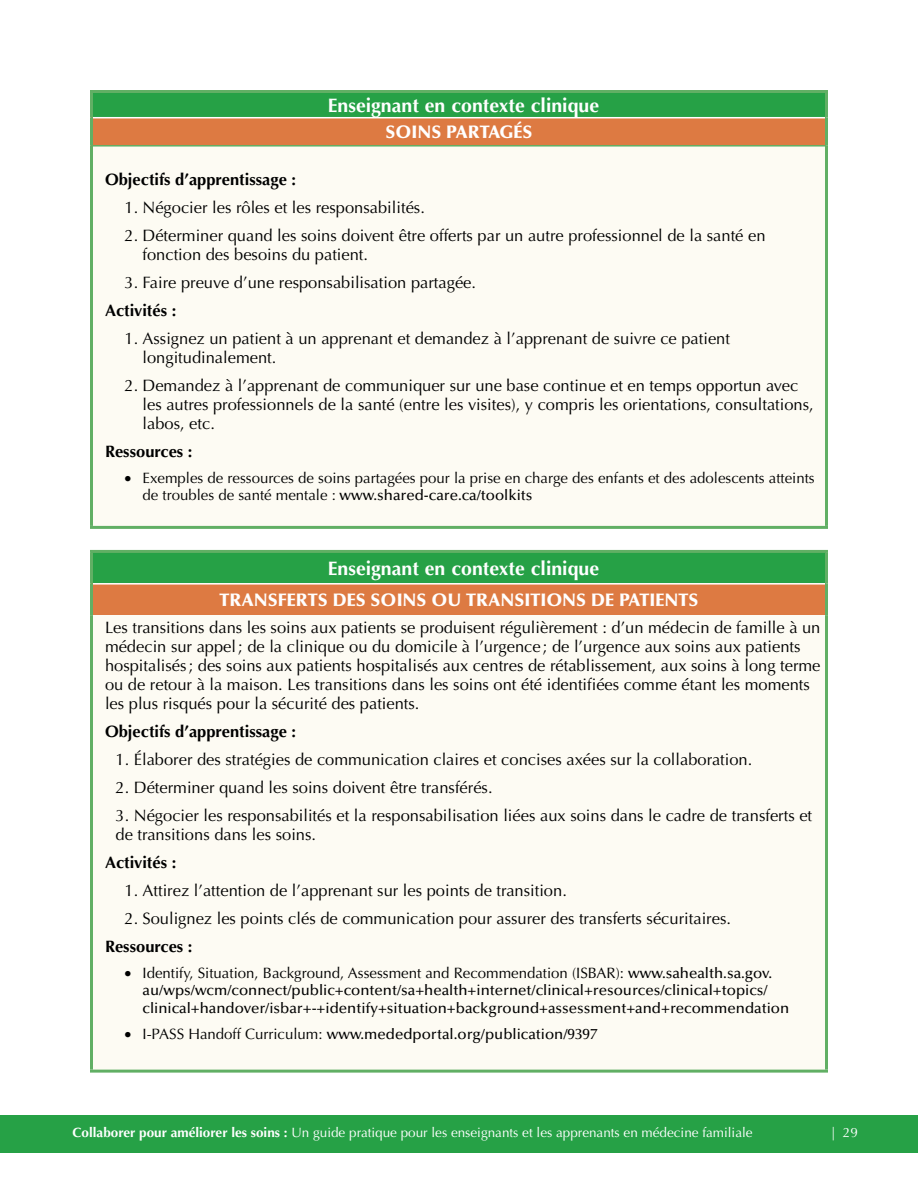
<style>
.page{position:relative;width:918px;height:1188px;background:#fff}
.page>*{position:absolute;margin:0;border:0;box-sizing:border-box;transform-origin:0 0}
.t1{font:700 19.5px "Optima";color:#fff}
.t2{font:900 18px "Optima";color:#fff}
.t3{font:16.5px/19px "Optima";color:#000}
.t4{font:700 16.5px "Optima";color:#000}
.t5{font:500 15px/17.2px "Optima";color:#000}
.t6{font:15px/17.2px "Optima";color:#000}
.t7{font:13.5px "Optima";color:#fff}
.s1{font-weight:700}
.s2{font-weight:500}
.s3{font-weight:400}
</style>
<div class="page">
<div style="left:0;top:1115px;width:918px;height:38px;background:#26a146"></div>
<div style="left:92px;top:146px;width:734px;height:381px;background:#fdfbf3"></div>
<div style="left:92px;top:615px;width:734px;height:456px;background:#fdfbf3"></div>
<div style="left:92px;top:92px;width:734px;height:26px;background:#26a146"></div>
<div style="left:92px;top:118px;width:734px;height:28px;background:#dd7a42"></div>
<hr style="left:90px;top:93px;width:3px;height:25px;background:#61af64">
<hr style="left:825px;top:93px;width:3px;height:25px;background:#61af64">
<hr style="left:90px;top:118px;width:3px;height:28px;background:#61af64">
<hr style="left:825px;top:118px;width:3px;height:28px;background:#61af64">
<hr style="left:90px;top:146px;width:3px;height:380px;background:#61af64">
<hr style="left:825px;top:146px;width:3px;height:380px;background:#61af64">
<hr style="left:90px;top:90px;width:738px;height:3px;background:#61af64">
<hr style="left:90px;top:526px;width:738px;height:3px;background:#61af64">
<hr style="left:93px;top:145px;width:732px;height:2px;background:#61af64">
<hr style="left:93px;top:117px;width:732px;height:1px;background:#fff">
<div style="left:92px;top:551px;width:734px;height:33px;background:#26a146"></div>
<div style="left:92px;top:584px;width:734px;height:31px;background:#dd7a42"></div>
<hr style="left:90px;top:553px;width:3px;height:31px;background:#61af64">
<hr style="left:825px;top:553px;width:3px;height:31px;background:#61af64">
<hr style="left:90px;top:584px;width:3px;height:31px;background:#61af64">
<hr style="left:825px;top:584px;width:3px;height:31px;background:#61af64">
<hr style="left:90px;top:615px;width:3px;height:455px;background:#61af64">
<hr style="left:825px;top:615px;width:3px;height:455px;background:#61af64">
<hr style="left:90px;top:550px;width:738px;height:3px;background:#61af64">
<hr style="left:90px;top:1070px;width:738px;height:3px;background:#61af64">
<hr style="left:93px;top:583px;width:732px;height:2px;background:#fff">
<p class="t1" style="left:328px;top:94px;width:273px">Enseignant en contexte clinique</p>
<p class="t2" style="left:385px;top:122px;width:149px">SOINS PARTAGÉS</p>
<p class="t4" style="left:105px;top:170px;width:193px">Objectifs d’apprentissage :</p>
<p class="t3" style="left:125px;top:198px;width:302px">1. Négocier les rôles et les responsabilités.</p>
<p class="t3" style="left:143px;top:226px;width:625px;text-indent:-18px">2. Déterminer quand les soins doivent être offerts par un autre professionnel de la santé en fonction des besoins du patient.</p>
<p class="t3" style="left:105px;top:269px;width:373px;line-height:27.9px;text-indent:20px">3. Faire preuve d’une responsabilisation partagée.<br><span class="s1">Activités :</span></p>
<p class="t3" style="left:143px;top:329px;width:589px;text-indent:-18px">1. Assignez un patient à un apprenant et demandez à l’apprenant de suivre ce patient longitudinalement.</p>
<p class="t3" style="left:143px;top:376px;width:673px;text-indent:-18px">2. Demandez à l’apprenant de communiquer sur une base continue et en temps opportun avec les autres professionnels de la santé (entre les visites), y compris les orientations, consultations, labos, etc.</p>
<p class="t4" style="left:105px;top:441px;width:89px">Ressources :</p>
<p class="t6" style="left:142px;top:469px;width:674px;text-indent:-18px">• Exemples de ressources de soins partagées pour la prise en charge des enfants et des adolescents atteints de troubles de santé mentale : <span class="s2">www.shared-care.ca/toolkits</span></p>
<p class="t1" style="left:328px;top:557px;width:273px">Enseignant en contexte clinique</p>
<p class="t2" style="left:220px;top:589px;width:480px">TRANSFERTS DES SOINS OU TRANSITIONS DE PATIENTS</p>
<p class="t3" style="left:105px;top:618px;width:717px">Les transitions dans les soins aux patients se produisent régulièrement : d’un médecin de famille à un médecin sur appel; de la clinique ou du domicile à l’urgence; de l’urgence aux soins aux patients hospitalisés; des soins aux patients hospitalisés aux centres de rétablissement, aux soins à long terme ou de retour à la maison. Les transitions dans les soins ont été identifiées comme étant les moments les plus risqués pour la sécurité des patients.</p>
<p class="t4" style="left:105px;top:722px;width:193px">Objectifs d’apprentissage :</p>
<p class="t3" style="left:115px;top:750px;width:638px">1. Élaborer des stratégies de communication claires et concises axées sur la collaboration.</p>
<p class="t3" style="left:115px;top:778px;width:379px">2. Déterminer quand les soins doivent être transférés.</p>
<p class="t3" style="left:115px;top:806px;width:698px">3. Négocier les responsabilités et la responsabilisation liées aux soins dans le cadre de transferts et de transitions dans les soins.</p>
<p class="t4" style="left:105px;top:853px;width:73px">Activités :</p>
<p class="t3" style="left:125px;top:881px;width:444px">1. Attirez l’attention de l’apprenant sur les points de transition.</p>
<p class="t3" style="left:105px;top:905px;width:628px;line-height:27.9px;text-indent:20px">2. Soulignez les points clés de communication pour assurer des transferts sécuritaires.<br><span class="s1">Ressources :</span></p>
<p class="t5" style="left:142px;top:965px;width:648px;text-indent:-18px">• <span class="s3">Identify, Situation, Background, Assessment and Recommendation (ISBAR):</span> www.sahealth.sa.gov. au/wps/wcm/connect/public+content/sa+health+internet/clinical+resources/clinical+topics/ clinical+handover/isbar+-+identify+situation+background+assessment+and+recommendation</p>
<p class="t5" style="left:124px;top:1026px;width:475px">• <span class="s3">I-PASS Handoff Curriculum:</span> www.mededportal.org/publication/9397</p>
<p class="t7" style="left:73px;top:1124px;width:682px"><span class="s1">Collaborer pour améliorer les soins :</span> Un guide pratique pour les enseignants et les apprenants en médecine familiale</p>
<p class="t7" style="left:831px;top:1124px;width:28px">| 29</p>
</div>
